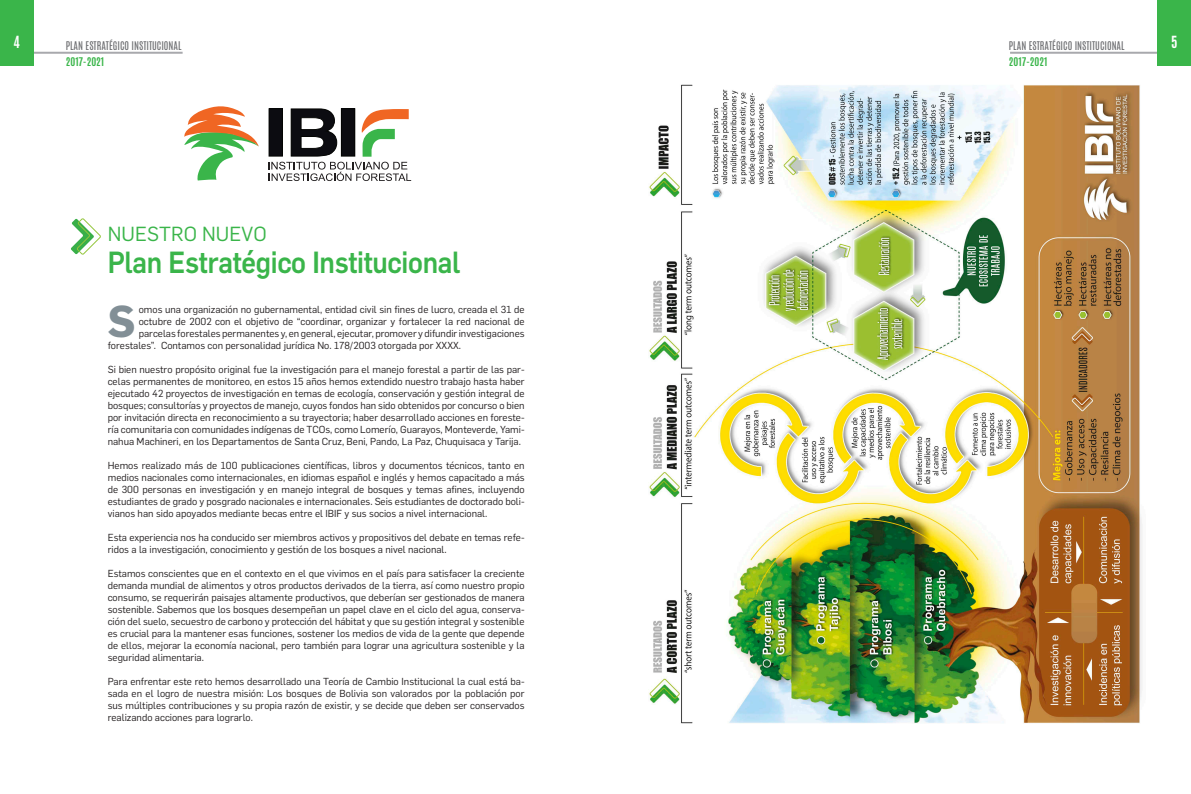
<style>
.page{position:relative;width:1191px;height:794px;background:#fff}
.page>*{position:absolute;margin:0;border:0;box-sizing:border-box;transform-origin:0 0}
.t1{font:700 43.7px "Flama";color:#828f96}
.t2{font:500 30px "Flama";letter-spacing:-.01em;color:#3ab54a;scale:.9 1}
.t3{font:20px "Flama";letter-spacing:.005em;color:#3ab54a}
.t4{font:700 14px "Antonio";color:#fff}
.t5{font:10px/12px "Flama";color:#231f20;text-align:justify}
.t6{font:10px "Antonio";color:#6c6d70}
.t7{font:700 10px "Antonio";color:#3ab54a}
</style>
<div class="page">
<hr style="left:29px;top:52px;width:154px;height:2px;background:#a8a9ad">
<div style="left:0;top:0;width:33px;height:65px;background:#3ab54a"></div>
<hr style="left:1010px;top:52px;width:153px;height:2px;background:#a8a9ad">
<div style="left:1157px;top:0;width:34px;height:65px;background:#3ab54a"></div>
<svg style="left:184px;top:106px;width:75px;height:74px"></svg>
<svg style="left:268px;top:108px;width:143px;height:73px"></svg>
<svg style="left:71px;top:218px;width:30px;height:37px"></svg>
<img style="left:649px;top:84px;width:493px;height:639px">
<h3 class="t4" style="left:13px;top:31px;width:8px">4</h3>
<p class="t6" style="left:1009px;top:38px;width:117px">PLAN ESTRATÉGICO INSTITUCIONAL</p>
<p class="t7" style="left:1009px;top:54px;width:40px">2017-2021</p>
<p class="t6" style="left:66px;top:38px;width:117px">PLAN ESTRATÉGICO INSTITUCIONAL</p>
<p class="t7" style="left:66px;top:54px;width:40px">2017-2021</p>
<h3 class="t4" style="left:1171px;top:31px;width:8px">5</h3>
<p class="t3" style="left:108px;top:220px;width:160px">NUESTRO NUEVO</p>
<p class="t2" style="left:108px;top:241px;width:393px">Plan Estratégico Institucional</p>
<p class="t1" style="left:108px;top:290px;width:29px">S</p>
<p class="t5" style="left:139px;top:303px;width:387px">omos una organización no gubernamental, entidad civil sin fines de lucro, creada el 31 de</p>
<p class="t5" style="left:139px;top:315px;width:387px">octubre de 2002 con el objetivo de “coordinar, organizar y fortalecer la red nacional de</p>
<p class="t5" style="left:139px;top:327px;width:387px">parcelas forestales permanentes y, en general, ejecutar, promover y difundir investigaciones</p>
<p class="t5" style="left:108px;top:339px;width:355px">forestales”. Contamos con personalidad jurídica No. 178/2003 otorgada por XXXX.</p>
<p class="t5" style="left:108px;top:363px;width:418px">Si bien nuestro propósito original fue la investigación para el manejo forestal a partir de las par&shy;celas permanentes de monitoreo, en estos 15 años hemos extendido nuestro trabajo hasta haber ejecutado 42 proyectos de investigación en temas de ecología, conservación y gestión integral de bosques; consultorías y proyectos de manejo, cuyos fondos han sido obtenidos por concurso o bien por invitación directa en reconocimiento a su trayectoria; haber desarrollado acciones en foreste&shy;ría comunitaria con comunidades indígenas de TCOs, como Lomerío, Guarayos, Monteverde, Yami&shy;nahua Machineri, en los Departamentos de Santa Cruz, Beni, Pando, La Paz, Chuquisaca y Tarija.</p>
<p class="t5" style="left:108px;top:459px;width:418px">Hemos realizado más de 100 publicaciones científicas, libros y documentos técnicos, tanto en medios nacionales como internacionales, en idiomas español e inglés y hemos capacitado a más de 300 personas en investigación y en manejo integral de bosques y temas afines, incluyendo estudiantes de grado y posgrado nacionales e internacionales. Seis estudiantes de doctorado boli&shy;vianos han sido apoyados mediante becas entre el IBIF y sus socios a nivel internacional.</p>
<p class="t5" style="left:108px;top:531px;width:418px">Esta experiencia nos ha conducido ser miembros activos y propositivos del debate en temas refe&shy;ridos a la investigación, conocimiento y gestión de los bosques a nivel nacional.</p>
<p class="t5" style="left:108px;top:567px;width:418px">Estamos conscientes que en el contexto en el que vivimos en el país para satisfacer la creciente demanda mundial de alimentos y otros productos derivados de la tierra, así como nuestro propio consumo, se requerirán paisajes altamente productivos, que deberían ser gestionados de manera sostenible. Sabemos que los bosques desempeñan un papel clave en el ciclo del agua, conserva&shy;ción del suelo, secuestro de carbono y protección del hábitat y que su gestión integral y sostenible es crucial para la mantener esas funciones, sostener los medios de vida de la gente que depende de ellos, mejorar la economía nacional, pero también para lograr una agricultura sostenible y la seguridad alimentaria.</p>
<p class="t5" style="left:108px;top:675px;width:418px">Para enfrentar este reto hemos desarrollado una Teoría de Cambio Institucional la cual está ba&shy;sada en el logro de nuestra misión: Los bosques de Bolivia son valorados por la población por sus múltiples contribuciones y su propia razón de existir, y se decide que deben ser conservados realizando acciones para lograrlo.</p>
</div>
